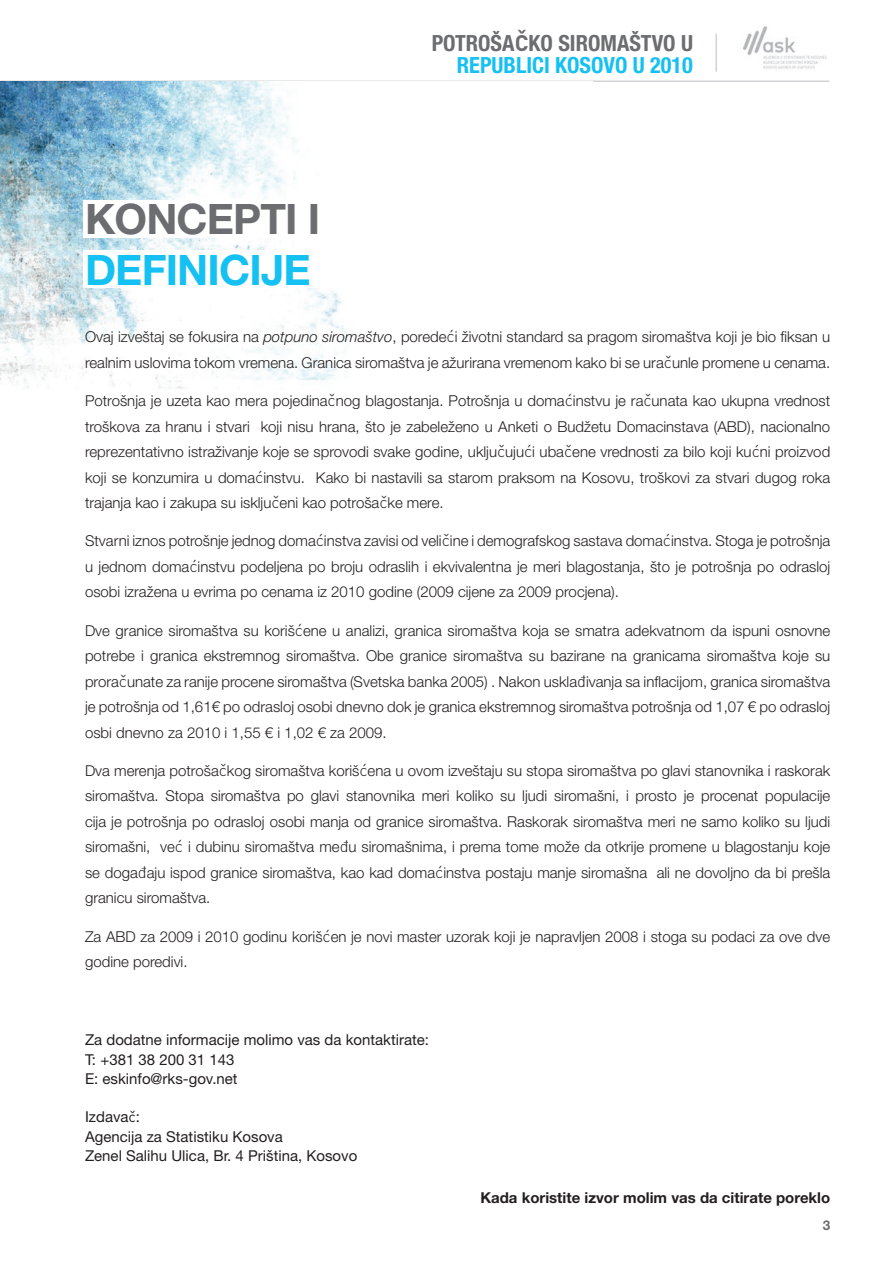
<style>
.page{position:relative;width:893px;height:1263px;background:#fff}
.page>*{position:absolute;margin:0;border:0;box-sizing:border-box;transform-origin:0 0}
.t1{font:700 42px "Helvetica Neue LT Std";letter-spacing:-.02em;color:#15c0f2}
.t2{font:700 42px "Helvetica Neue LT Std";letter-spacing:-.02em;color:#6c6d70}
.t3{font:700 condensed 22.35px/21.5px "Helvetica Neue LT Std";color:#6c6d70;text-align:right}
.t4{font:300 15px/25.5px "Helvetica Neue LT Std";color:#231f20;text-align:justify}
.t5{font:15px/19.5px "Helvetica Neue LT Std";color:#231f20}
.t6{font:700 15px "Helvetica Neue LT Std";color:#231f20}
.t7{font:700 13.5px "Helvetica Neue LT Std";color:#6c6d70}
.s1{font-family:"DIN Pro";font-stretch:normal}
.s2{color:#15c0f2}
.s3{font-style:italic}
.s4{font-family:"DIN Pro";font-size:16.5px}
.s5{font-family:"DIN Pro"}
</style>
<div class="page">
<hr style="left:0;top:81px;width:829px;height:1px;background:#bcbdc0">
<hr style="left:716px;top:34px;width:1px;height:37px;background:#bcbdc0">
<img style="left:743px;top:26px;width:84px;height:43px">
<img style="left:0;top:82px;width:348px;height:307px">
<div style="left:83px;top:200px;width:339px;height:38px;background:#fff"></div>
<div style="left:83px;top:250px;width:339px;height:38px;background:#fff"></div>
<h1 class="t2" style="left:85px;top:193px;width:231px">Koncepti I</h1>
<h1 class="t1" style="left:85px;top:244px;width:227px">definicije</h1>
<h2 class="t3" style="left:432px;top:32px;width:263px">POTROŠA<span class="s1">č</span>KO SIROMAŠTVO U<br><span class="s2">REPUBLICI KOSOVO U 2010</span></h2>
<p class="t4" style="left:85px;top:324px;width:747px">Ovaj izveštaj se fokusira na <span class="s3">potpuno siromaštvo</span>, porede<span class="s4">ć</span>i životni standard sa pragom siromaštva koji je bio fiksan u realnim uslovima tokom vremena. Granica siromaštva je ažurirana vremenom kako bi se ura<span class="s4">č</span>unle promene u cenama.</p>
<p class="t4" style="left:85px;top:388px;width:747px">Potrošnja je uzeta kao mera pojedina<span class="s4">č</span>nog blagostanja. Potrošnja u doma<span class="s4">ć</span>instvu je ra<span class="s4">č</span>unata kao ukupna vrednost troškova za hranu i stvari koji nisu hrana, što je zabeleženo u Anketi o Budžetu Domacinstava (ABD), nacionalno reprezentativno istraživanje koje se sprovodi svake godine, uklju<span class="s4">č</span>uju<span class="s4">ć</span>i uba<span class="s4">č</span>ene vrednosti za bilo koji ku<span class="s4">ć</span>ni proizvod koji se konzumira u doma<span class="s4">ć</span>instvu. Kako bi nastavili sa starom praksom na Kosovu, troškovi za stvari dugog roka trajanja kao i zakupa su isklju<span class="s4">č</span>eni kao potroša<span class="s4">č</span>ke mere.</p>
<p class="t4" style="left:85px;top:528px;width:747px">Stvarni iznos potrošnje jednog doma<span class="s4">ć</span>instva zavisi od veli<span class="s4">č</span>ine i demografskog sastava doma<span class="s4">ć</span>instva. Stoga je potrošnja u jednom doma<span class="s4">ć</span>instvu podeljena po broju odraslih i ekvivalentna je meri blagostanja, što je potrošnja po odrasloj osobi izražena u evrima po cenama iz 2010 godine (2009 cijene za 2009 procjena).</p>
<p class="t4" style="left:85px;top:617px;width:747px">Dve granice siromaštva su koriš<span class="s4">ć</span>ene u analizi, granica siromaštva koja se smatra adekvatnom da ispuni osnovne potrebe i granica ekstremnog siromaštva. Obe granice siromaštva su bazirane na granicama siromaštva koje su prora<span class="s4">č</span>unate za ranije procene siromaštva (Svetska banka 2005) . Nakon uskla<span class="s4">đ</span>ivanja sa inflacijom, granica siromaštva je potrošnja od 1,61€ po odrasloj osobi dnevno dok je granica ekstremnog siromaštva potrošnja od 1,07 € po odrasloj osbi dnevno za 2010 i 1,55 € i 1,02 € za 2009.</p>
<p class="t4" style="left:85px;top:757px;width:747px">Dva merenja potroša<span class="s4">č</span>kog siromaštva koriš<span class="s4">ć</span>ena u ovom izveštaju su stopa siromaštva po glavi stanovnika i raskorak siromaštva. Stopa siromaštva po glavi stanovnika meri koliko su ljudi siromašni, i prosto je procenat populacije cija je potrošnja po odrasloj osobi manja od granice siromaštva. Raskorak siromaštva meri ne samo koliko su ljudi siromašni, ve<span class="s4">ć</span> i dubinu siromaštva me<span class="s4">đ</span>u siromašnima, i prema tome može da otkrije promene u blagostanju koje se doga<span class="s4">đ</span>aju ispod granice siromaštva, kao kad doma<span class="s4">ć</span>instva postaju manje siromašna ali ne dovoljno da bi prešla granicu siromaštva.</p>
<p class="t4" style="left:85px;top:923px;width:747px">Za ABD za 2009 i 2010 godinu koriš<span class="s4">ć</span>en je novi master uzorak koji je napravljen 2008 i stoga su podaci za ove dve godine poredivi.</p>
<p class="t5" style="left:85px;top:1030px;width:345px">Za dodatne informacije molimo vas da kontaktirate:<br>T: +381 38 200 31 143<br>E: eskinfo@rks-gov.net</p>
<p class="t5" style="left:85px;top:1107px;width:274px">Izdava<span class="s5">č</span>:<br>Agencija za Statistiku Kosova<br>Zenel Salihu Ulica, Br. 4 Priština, Kosovo</p>
<p class="t6" style="left:480px;top:1189px;width:351px">Kada koristite izvor molim vas da citirate poreklo</p>
<p class="t7" style="left:823px;top:1217px;width:9px">3</p>
</div>
